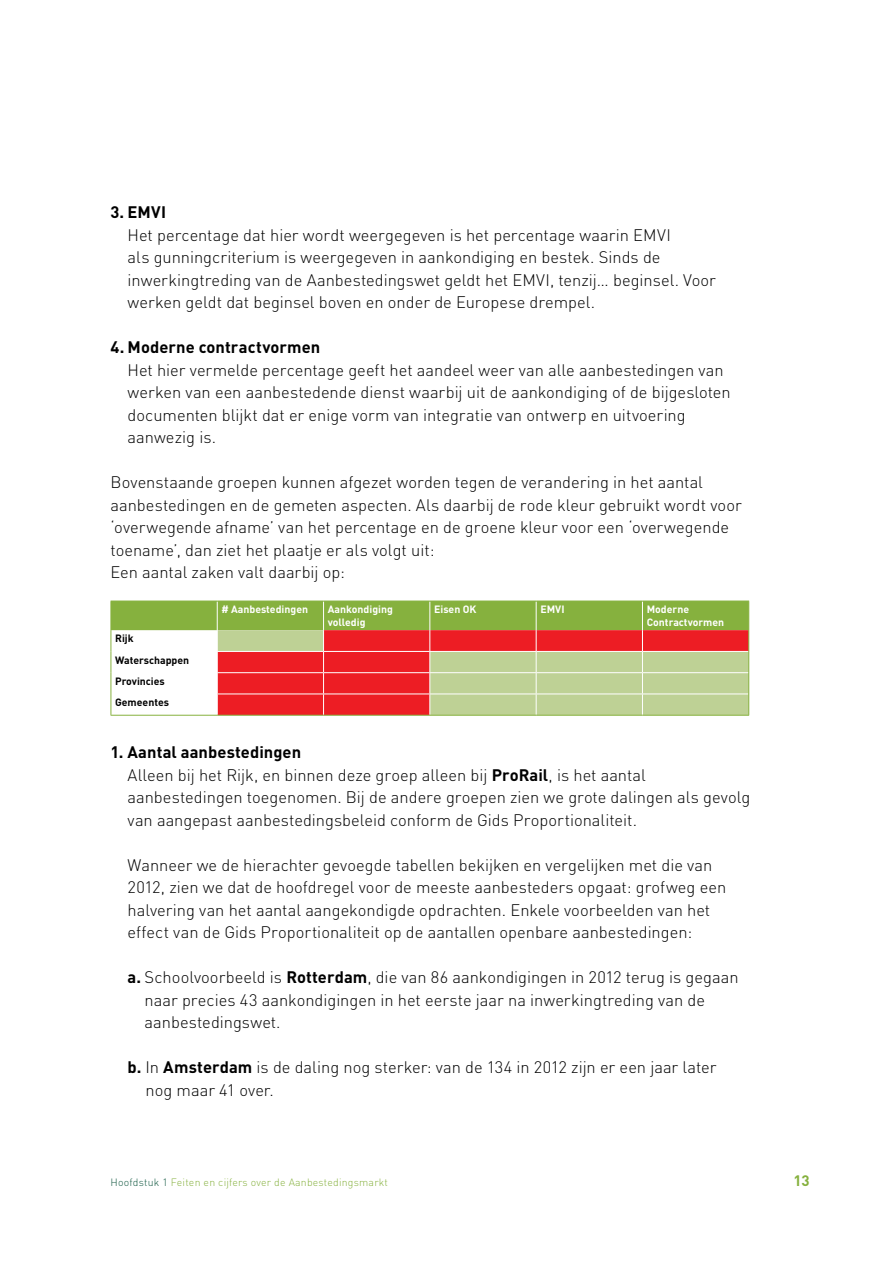
<style>
.page{position:relative;width:893px;height:1263px;background:#fff}
.page>*{position:absolute;margin:0;border:0;box-sizing:border-box;transform-origin:0 0}
.t1{font:300 16.5px/22.5px "DIN Pro";color:#000}
.t2{font:700 16.5px "DIN Pro";letter-spacing:.005em;color:#000}
.t3{font:700 15px "DIN Pro";color:#86b13e}
.t4{font:700 10.5px/12.6px "DIN Pro";color:#fff}
.t5{font:300 10.5px "DIN Pro";letter-spacing:.02em;color:#86b13e}
.t6{font:700 10.5px/21.3px "DIN Pro";color:#000}
.s1{font-weight:700}
.s2{color:#155a43}
</style>
<div class="page">
<hr style="left:111px;top:715px;width:106px;height:1px;background:#86b13e">
<hr style="left:217px;top:715px;width:107px;height:1px;background:#86b13e">
<hr style="left:324px;top:715px;width:106px;height:1px;background:#86b13e">
<hr style="left:430px;top:715px;width:106px;height:1px;background:#86b13e">
<hr style="left:536px;top:715px;width:106px;height:1px;background:#86b13e">
<svg style="left:111px;top:601px;width:638px;height:114px;background:#c79a6d"></svg>
<hr style="left:642px;top:715px;width:107px;height:1px;background:#86b13e">
<p class="t2" style="left:111px;top:201px;width:57px">3. EMVI</p>
<p class="t1" style="left:128px;top:223px;width:590px">Het percentage dat hier wordt weergegeven is het percentage waarin EMVI<br>als gunningcriterium is weergegeven in aankondiging en bestek. Sinds de inwerkingtreding van de Aanbestedingswet geldt het EMVI, tenzij… beginsel. Voor werken geldt dat beginsel boven en onder de Europese drempel.</p>
<p class="t2" style="left:111px;top:336px;width:211px">4. Moderne contractvormen</p>
<p class="t1" style="left:128px;top:358px;width:605px">Het hier vermelde percentage geeft het aandeel weer van alle aanbestedingen van werken van een aanbestedende dienst waarbij uit de aankondiging of de bijgesloten documenten blijkt dat er enige vorm van integratie van ontwerp en uitvoering aanwezig is.</p>
<p class="t1" style="left:111px;top:470px;width:633px">Bovenstaande groepen kunnen afgezet worden tegen de verandering in het aantal aanbestedingen en de gemeten aspecten. Als daarbij de rode kleur gebruikt wordt voor ‘overwegende afname’ van het percentage en de groene kleur voor een ‘overwegende toename’, dan ziet het plaatje er als volgt uit:<br>Een aantal zaken valt daarbij op:</p>
<p class="t4" style="left:221px;top:603px;width:88px"># Aanbestedingen</p>
<p class="t4" style="left:328px;top:603px;width:67px">Aankondiging volledig</p>
<p class="t4" style="left:434px;top:603px;width:44px">Eisen OK</p>
<p class="t4" style="left:540px;top:603px;width:26px">EMVI</p>
<p class="t4" style="left:647px;top:603px;width:79px">Moderne<br>Contractvormen</p>
<p class="t6" style="left:115px;top:627px;width:76px">Rijk<br>Waterschappen<br>Provincies<br>Gemeentes</p>
<p class="t1" style="left:128px;top:740px;width:624px;text-indent:-17px"><span class="s1">1. Aantal aanbestedingen<br></span>Alleen bij het Rijk, en binnen deze groep alleen bij <span class="s1">ProRail</span>, is het aantal aanbestedingen toegenomen. Bij de andere groepen zien we grote dalingen als gevolg van aangepast aanbestedingsbeleid conform de Gids Proportionaliteit.</p>
<p class="t1" style="left:128px;top:853px;width:600px">Wanneer we de hierachter gevoegde tabellen bekijken en vergelijken met die van 2012, zien we dat de hoofdregel voor de meeste aanbesteders opgaat: grofweg een halvering van het aantal aangekondigde opdrachten. Enkele voorbeelden van het effect van de Gids Proportionaliteit op de aantallen openbare aanbestedingen:</p>
<p class="t1" style="left:145px;top:965px;width:595px;text-indent:-17px"><span class="s1">a.</span> Schoolvoorbeeld is <span class="s1">Rotterdam</span>, die van 86 aankondigingen in 2012 terug is gegaan naar precies 43 aankondigingen in het eerste jaar na inwerkingtreding van de aanbestedingswet.</p>
<p class="t1" style="left:145px;top:1055px;width:573px;text-indent:-18px"><span class="s1">b.</span> In <span class="s1">Amsterdam</span> is de daling nog sterker: van de 134 in 2012 zijn er een jaar later nog maar 41 over.</p>
<p class="t5" style="left:111px;top:1175px;width:279px"><span class="s2">Hoofdstuk 1</span> Feiten en cijfers over de Aanbestedingsmarkt</p>
<p class="t3" style="left:793px;top:1170px;width:18px">13</p>
</div>
